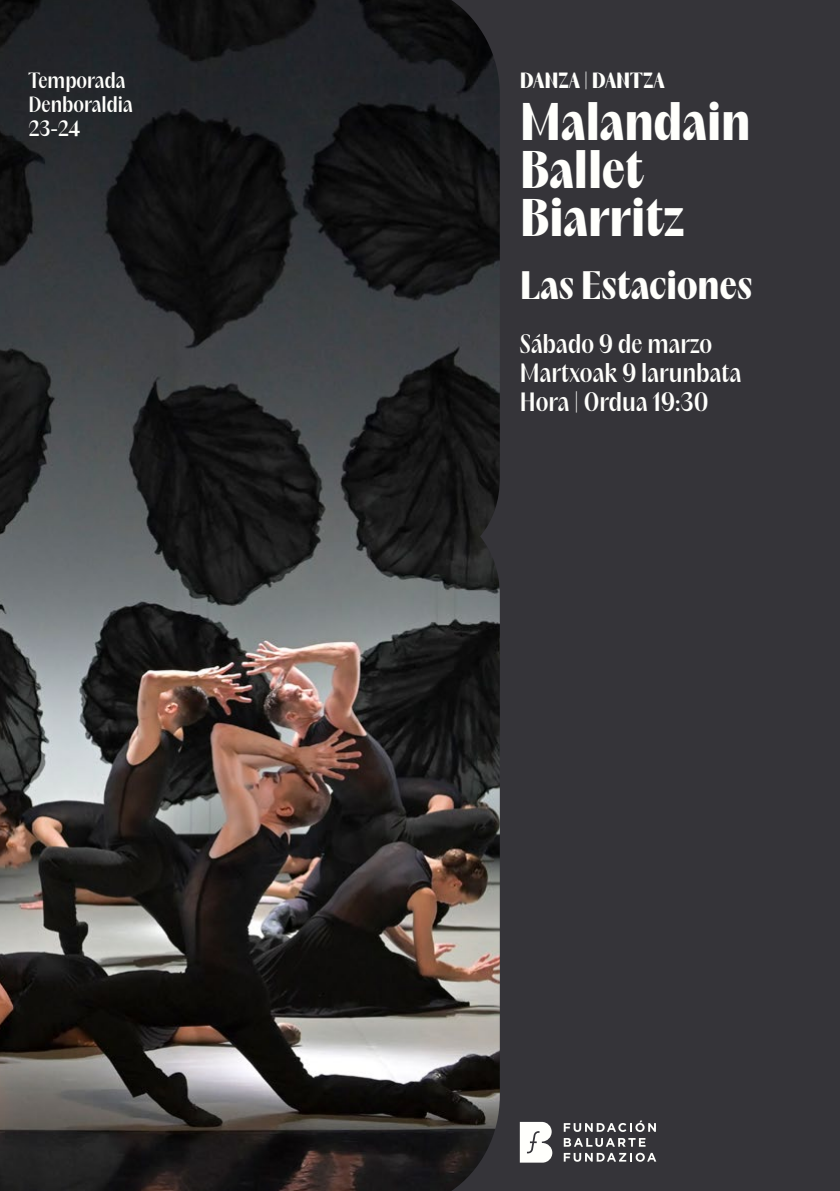
<style>
.page{position:relative;width:840px;height:1191px;background:#fff}
.page>*{position:absolute;margin:0;border:0;box-sizing:border-box;transform-origin:0 0}
.t1{font:900 48px/48px "PP Acma";color:#fffffc}
.t2{font:900 36px "PP Acma";color:#fffffc}
.t3{font:600 24px/28.8px "PP Acma";color:#fffffc}
.t4{font:600 20px/24px "PP Acma";color:#fffffc}
.t5{font:900 20px "PP Acma";letter-spacing:-.005em;color:#fffffc}
</style>
<div class="page">
<div style="left:0;top:0;width:839px;height:1191px;background:#353439"></div>
<img style="left:0;top:0;width:499px;height:1191px">
<svg style="left:519px;top:1121px;width:33px;height:41px"></svg>
<svg style="left:563px;top:1120px;width:92px;height:12px"></svg>
<svg style="left:563px;top:1138px;width:82px;height:8px"></svg>
<svg style="left:563px;top:1152px;width:93px;height:9px"></svg>
<p class="t4" style="left:28px;top:67px;width:106px">Temporada<br>Denboraldia<br>23-24</p>
<p class="t5" style="left:519px;top:66px;width:146px">DANZA | DANTZA</p>
<h1 class="t1" style="left:519px;top:96px;width:232px">Malandain<br>Ballet<br>Biarritz</h1>
<h2 class="t2" style="left:519px;top:260px;width:234px">Las Estaciones</h2>
<p class="t3" style="left:519px;top:329px;width:223px">Sábado 9 de marzo<br>Martxoak 9 larunbata<br>Hora | Ordua 19:30</p>
</div>
